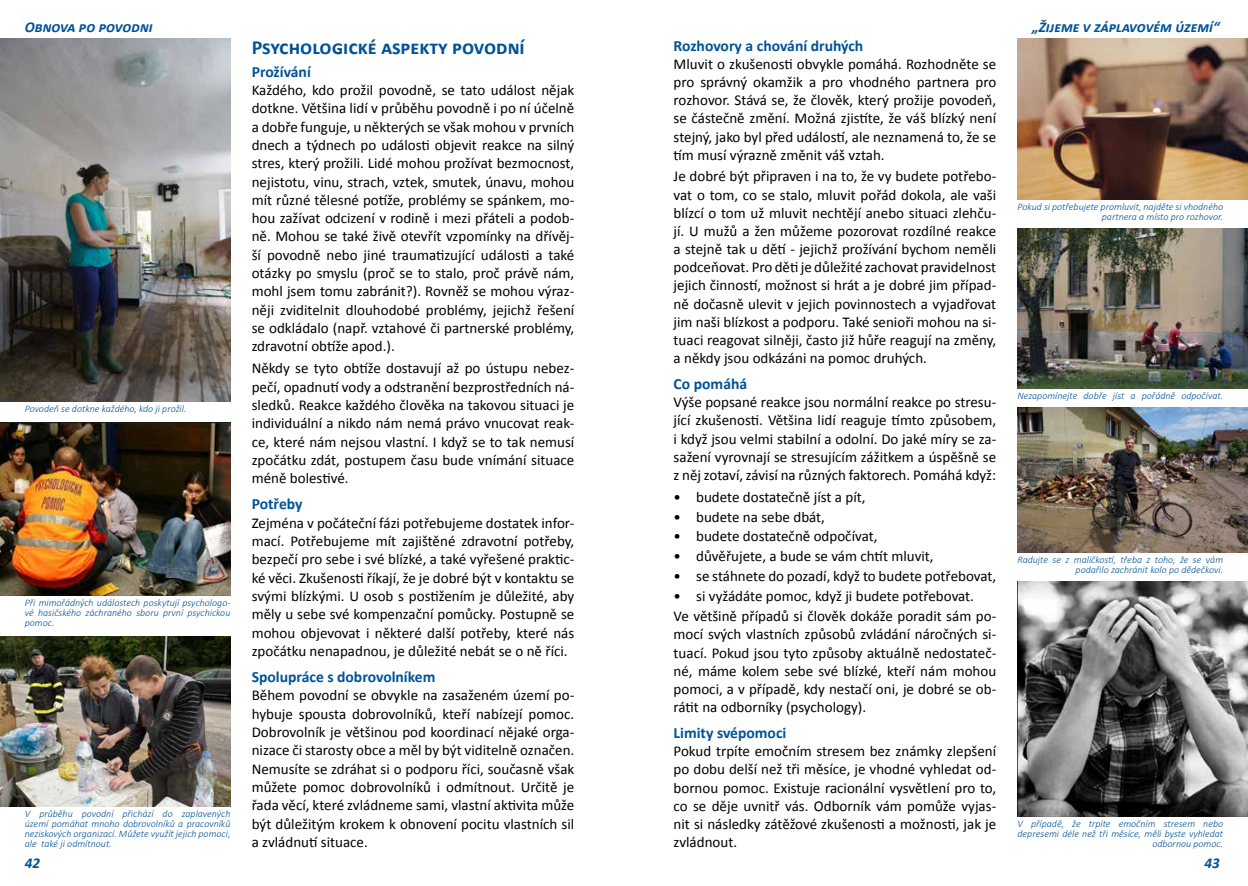
<style>
.page{position:relative;width:1248px;height:886px;background:#fff}
.page>*{position:absolute;margin:0;border:0;box-sizing:border-box;transform-origin:0 0}
.t1{font:700 20px "Calibri";color:#005297}
.t2{font:700 15.62px "Calibri";color:#005297}
.t3{font:15px/18.4px "Calibri";color:#000;text-align:justify}
.t4{font:italic 700 15px "Calibri";color:#005297}
.t5{font:italic 300 10px/10px "Calibri";color:#005297;text-align:right}
</style>
<div class="page">
<img style="left:0;top:636px;width:230px;height:170px">
<img style="left:0;top:39px;width:230px;height:363px">
<img style="left:0;top:422px;width:230px;height:174px">
<img style="left:1017px;top:407px;width:230px;height:146px">
<img style="left:1017px;top:582px;width:230px;height:234px">
<img style="left:1017px;top:39px;width:230px;height:161px">
<img style="left:1017px;top:228px;width:230px;height:161px">
<p class="t4" style="left:25px;top:17px;width:129px">Obnova po povodni</p>
<p class="t5" style="left:25px;top:404px;width:163px">Povodeň se dotkne každého, kdo ji prožil.</p>
<p class="t5" style="left:25px;top:598px;width:207px;text-align:justify">Při mimořádných událostech poskytují psychologo&shy;vé hasičského záchraného sboru první psychickou pomoc.</p>
<p class="t5" style="left:25px;top:808px;width:207px;text-align:justify">V průběhu povodní přichází do zaplavených území pomáhat mnoho dobrovolníků a pracovníků neziskových organizací. Můžete využít jejich pomoci, ale také ji odmítnout.</p>
<h1 class="t1" style="left:252px;top:35px;width:274px">Psychologické aspekty povodní</h1>
<p class="t2" style="left:252px;top:61px;width:61px">Prožívání</p>
<p class="t3" style="left:252px;top:81px;width:324px">Každého, kdo prožil povodně, se tato událost nějak dotkne. Většina lidí v průběhu povodně i po ní účelně a dobře funguje, u některých se však mohou v prvních dnech a týdnech po události objevit reakce na silný stres, který prožili. Lidé mohou prožívat bezmocnost, nejistotu, vinu, strach, vztek, smutek, únavu, mohou mít různé tělesné potíže, problémy se spánkem, mo&shy;hou zažívat odcizení v rodině i mezi přáteli a podob&shy;ně. Mohou se také živě otevřít vzpomínky na dřívěj&shy;ší povodně nebo jiné traumatizující události a také otázky po smyslu (proč se to stalo, proč právě nám, mohl jsem tomu zabránit?). Rovněž se mohou výraz&shy;něji zviditelnit dlouhodobé problémy, jejichž řešení se odkládalo (např. vztahové či partnerské problémy, zdravotní obtíže apod.).</p>
<p class="t3" style="left:252px;top:359px;width:324px">Někdy se tyto obtíže dostavují až po ústupu nebez&shy;pečí, opadnutí vody a odstranění bezprostředních ná&shy;sledků. Reakce každého člověka na takovou situaci je individuální a nikdo nám nemá právo vnucovat reak&shy;ce, které nám nejsou vlastní. I když se to tak nemusí zpočátku zdát, postupem času bude vnímání situace méně bolestivé.</p>
<p class="t2" style="left:252px;top:494px;width:52px">Potřeby</p>
<p class="t3" style="left:252px;top:513px;width:324px">Zejména v počáteční fázi potřebujeme dostatek infor&shy;mací. Potřebujeme mít zajištěné zdravotní potřeby, bezpečí pro sebe i své blízké, a také vyřešené praktic&shy;ké věci. Zkušenosti říkají, že je dobré být v kontaktu se svými blízkými. U osob s postižením je důležité, aby měly u sebe své kompenzační pomůcky. Postupně se mohou objevovat i některé další potřeby, které nás zpočátku nenapadnou, je důležité nebát se o ně říci.</p>
<p class="t2" style="left:252px;top:667px;width:185px">Spolupráce s dobrovolníkem</p>
<p class="t3" style="left:252px;top:686px;width:324px">Během povodní se obvykle na zasaženém území po&shy;hybuje spousta dobrovolníků, kteří nabízejí pomoc.<br>Dobrovolník je většinou pod koordinací nějaké orga&shy;nizace či starosty obce a měl by být viditelně označen.<br>Nemusíte se zdráhat si o podporu říci, současně však můžete pomoc dobrovolníků i odmítnout. Určitě je řada věcí, které zvládneme sami, vlastní aktivita může být důležitým krokem k obnovení pocitu vlastních sil a zvládnutí situace.</p>
<p class="t2" style="left:673px;top:36px;width:191px">Rozhovory a chování druhých</p>
<p class="t3" style="left:673px;top:55px;width:324px">Mluvit o zkušenosti obvykle pomáhá. Rozhodněte se pro správný okamžik a pro vhodného partnera pro rozhovor. Stává se, že člověk, který prožije povodeň, se částečně změní. Možná zjistíte, že váš blízký není stejný, jako byl před událostí, ale neznamená to, že se tím musí výrazně změnit váš vztah.</p>
<p class="t3" style="left:673px;top:167px;width:324px">Je dobré být připraven i na to, že vy budete potřebo&shy;vat o tom, co se stalo, mluvit pořád dokola, ale vaši blízcí o tom už mluvit nechtějí anebo situaci zlehču&shy;jí. U mužů a žen můžeme pozorovat rozdílné reakce a stejně tak u dětí - jejichž prožívání bychom neměli podceňovat. Pro děti je důležité zachovat pravidelnost jejich činností, možnost si hrát a je dobré jim případ&shy;ně dočasně ulevit v jejich povinnostech a vyjadřovat jim naši blízkost a podporu. Také senioři mohou na si&shy;tuaci reagovat silněji, často již hůře reagují na změny, a někdy jsou odkázáni na pomoc druhých.</p>
<p class="t2" style="left:673px;top:374px;width:75px">Co pomáhá</p>
<p class="t3" style="left:673px;top:393px;width:324px">Výše popsané reakce jsou normální reakce po stresu&shy;jící zkušenosti. Většina lidí reaguje tímto způsobem, i když jsou velmi stabilní a odolní. Do jaké míry se za&shy;sažení vyrovnají se stresujícím zážitkem a úspěšně se z něj zotaví, závisí na různých faktorech. Pomáhá když:</p>
<p class="t3" style="left:673px;top:487px;width:193px">• budete dostatečně jíst a pít,</p>
<p class="t3" style="left:673px;top:507px;width:153px">• budete na sebe dbát,</p>
<p class="t3" style="left:673px;top:527px;width:205px">• budete dostatečně odpočívat,</p>
<p class="t3" style="left:673px;top:547px;width:261px">• důvěřujete, a bude se vám chtít mluvit,</p>
<p class="t3" style="left:673px;top:567px;width:324px">• se stáhnete do pozadí, když to budete potřebovat,</p>
<p class="t3" style="left:673px;top:586px;width:324px;line-height:19.9px">• si vyžádáte pomoc, když ji budete potřebovat.<br>Ve většině případů si člověk dokáže poradit sám po-</p>
<p class="t3" style="left:673px;top:625px;width:324px">mocí svých vlastních způsobů zvládání náročných si&shy;tuací. Pokud jsou tyto způsoby aktuálně nedostateč&shy;né, máme kolem sebe své blízké, kteří nám mohou pomoci, a v případě, kdy nestačí oni, je dobré se ob&shy;rátit na odborníky (psychology).</p>
<p class="t2" style="left:673px;top:723px;width:114px">Limity svépomoci</p>
<p class="t3" style="left:673px;top:742px;width:324px">Pokud trpíte emočním stresem bez známky zlepšení po dobu delší než tři měsíce, je vhodné vyhledat od&shy;bornou pomoc. Existuje racionální vysvětlení pro to, co se děje uvnitř vás. Odborník vám pomůže vyjas&shy;nit si následky zátěžové zkušenosti a možnosti, jak je zvládnout.</p>
<p class="t4" style="left:1032px;top:17px;width:189px">„Žijeme v záplavovém území“</p>
<p class="t5" style="left:1017px;top:202px;width:207px">Pokud si potřebujete promluvit, najděte si vhodného partnera a místo pro rozhovor.</p>
<p class="t5" style="left:1017px;top:391px;width:207px">Nezapomínejte dobře jíst a pořádně odpočívat.</p>
<p class="t5" style="left:1017px;top:555px;width:207px">Radujte se z maličkostí, třeba z toho, že se vám podařilo zachránit kolo po dědečkovi.</p>
<p class="t5" style="left:1017px;top:818px;width:207px">V případě, že trpíte emočním stresem nebo depresemi déle než tři měsíce, měli byste vyhledat odbornou pomoc.</p>
<p class="t4" style="left:25px;top:854px;width:17px">42</p>
<p class="t4" style="left:1204px;top:854px;width:17px">43</p>
</div>
